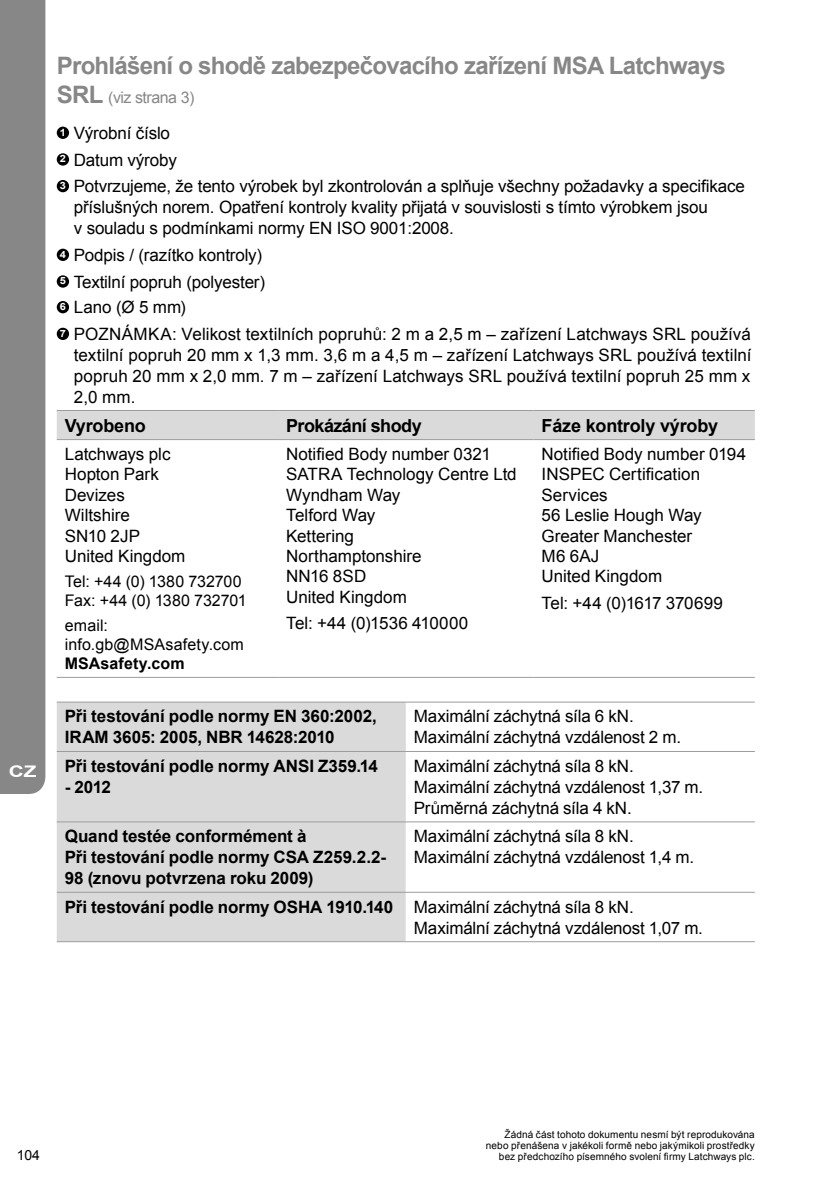
<style>
.page{position:relative;width:840px;height:1191px;background:#fff}
.page>*{position:absolute;margin:0;border:0;box-sizing:border-box;transform-origin:0 0}
.t1{font:700 24px "Arial";letter-spacing:-.03em;color:#878787}
.t2{font:700 18px "Arial";letter-spacing:-.01em;color:#000}
.t3{font:700 18px "Arial";letter-spacing:-.03em;color:#000}
.t4{font:17px/20.4px "Arial";letter-spacing:-.01em;color:#000}
.t5{font:700 17px/21px "Arial";letter-spacing:-.005em;color:#000}
.t6{font:17px "Arial";letter-spacing:.01em;color:#000}
.t7{font:16px/19.2px "Arial";letter-spacing:.01em;color:#000}
.t8{font:16px "Arial";letter-spacing:-.03em;color:#878787}
.t9{font:700 16px "Arial";letter-spacing:.01em;color:#000}
.t10{font:700 16px "Arial";color:#fff;scale:1.3 1}
.t11{font:14px "Arial";color:#000}
.t12{font:10px/11px "Arial";letter-spacing:.01em;color:#000;text-align:right}
.s1{font-weight:700;font-size:24px}
.s2{font-weight:700}
</style>
<div class="page">
<div style="left:0;top:0;width:45px;height:794px;background:#878787"></div>
<div style="left:57px;top:127px;width:12px;height:12px;background:#000;border-radius:50%"></div>
<div style="left:57px;top:153px;width:12px;height:13px;background:#000;border-radius:50%"></div>
<div style="left:57px;top:180px;width:12px;height:12px;background:#000;border-radius:50%"></div>
<div style="left:57px;top:249px;width:12px;height:12px;background:#000;border-radius:50%"></div>
<div style="left:57px;top:275px;width:12px;height:13px;background:#000;border-radius:50%"></div>
<div style="left:57px;top:301px;width:12px;height:12px;background:#000;border-radius:50%"></div>
<div style="left:57px;top:328px;width:12px;height:12px;background:#000;border-radius:50%"></div>
<div style="left:57px;top:411px;width:697px;height:28px;background:#dadada"></div>
<hr style="left:57px;top:410px;width:221px;height:1px;background:#9d9d9c">
<hr style="left:278px;top:410px;width:255px;height:1px;background:#9d9d9c">
<hr style="left:533px;top:410px;width:221px;height:1px;background:#9d9d9c">
<hr style="left:57px;top:439px;width:221px;height:1px;background:#9d9d9c">
<hr style="left:278px;top:439px;width:255px;height:1px;background:#9d9d9c">
<hr style="left:533px;top:439px;width:221px;height:1px;background:#9d9d9c">
<hr style="left:57px;top:677px;width:221px;height:1px;background:#9d9d9c">
<hr style="left:278px;top:677px;width:255px;height:1px;background:#9d9d9c">
<hr style="left:533px;top:677px;width:221px;height:1px;background:#9d9d9c">
<div style="left:57px;top:702px;width:348px;height:239px;background:#dadada"></div>
<svg style="left:405px;top:822px;width:349px;height:119px"></svg>
<hr style="left:57px;top:701px;width:348px;height:1px;background:#9d9d9c">
<hr style="left:405px;top:701px;width:349px;height:1px;background:#9d9d9c">
<hr style="left:57px;top:751px;width:348px;height:1px;background:#9d9d9c">
<hr style="left:405px;top:751px;width:349px;height:1px;background:#9d9d9c">
<hr style="left:57px;top:821px;width:348px;height:1px;background:#9d9d9c">
<hr style="left:405px;top:821px;width:349px;height:1px;background:#9d9d9c">
<hr style="left:57px;top:891px;width:348px;height:1px;background:#9d9d9c">
<hr style="left:405px;top:891px;width:349px;height:1px;background:#9d9d9c">
<hr style="left:57px;top:941px;width:348px;height:1px;background:#9d9d9c">
<hr style="left:405px;top:941px;width:349px;height:1px;background:#9d9d9c">
<p class="t10" style="left:9px;top:761px;width:23px">CZ</p>
<h1 class="t1" style="left:57px;top:50px;width:670px">Prohlášení o shodě zabezpečovacího zařízení MSA Latchways</h1>
<p class="t8" style="left:57px;top:87px;width:139px"><span class="s1">SRL</span> (viz strana 3)</p>
<p class="t4" style="left:60px;top:120px;width:686px;line-height:26.6px"><sup>1</sup> Výrobní číslo<br><sup>2</sup> Datum výroby<br><sup>3</sup> Potvrzujeme, že tento výrobek byl zkontrolován a splňuje všechny požadavky a specifikace</p>
<p class="t4" style="left:74px;top:197px;width:635px;line-height:21px">příslušných norem. Opatření kontroly kvality přijatá v souvislosti s tímto výrobkem jsou v souladu s podmínkami normy EN ISO 9001:2008.</p>
<p class="t4" style="left:60px;top:242px;width:692px;line-height:26.4px"><sup>4</sup> Podpis / (razítko kontroly)<br><sup>5</sup> Textilní popruh (polyester)<br><sup>6</sup> Lano (Ø 5 mm)<br><sup>7</sup> POZNÁMKA: Velikost textilních popruhů: 2 m a 2,5 m – zařízení Latchways SRL používá</p>
<p class="t4" style="left:74px;top:345px;width:679px;line-height:21px;text-align:justify">textilní popruh 20 mm x 1,3 mm. 3,6 m a 4,5 m – zařízení Latchways SRL používá textilní popruh 20 mm x 2,0 mm. 7 m – zařízení Latchways SRL používá textilní popruh 25 mm x 2,0 mm.</p>
<p class="t2" style="left:65px;top:413px;width:83px">Vyrobeno</p>
<p class="t3" style="left:286px;top:413px;width:137px">Prokázání shody</p>
<p class="t2" style="left:541px;top:413px;width:178px">Fáze kontroly výroby</p>
<p class="t4" style="left:65px;top:444px;width:122px">Latchways plc<br>Hopton Park<br>Devizes<br>Wiltshire<br>SN10 2JP<br>United Kingdom</p>
<p class="t7" style="left:65px;top:572px;width:183px">Tel: +44 (0) 1380 732700<br>Fax: +44 (0) 1380 732701</p>
<p class="t7" style="left:65px;top:616px;width:181px">email: info.gb@MSAsafety.com</p>
<p class="t9" style="left:65px;top:653px;width:121px">MSAsafety.com</p>
<p class="t4" style="left:286px;top:444px;width:232px">Notified Body number 0321<br>SATRA Technology Centre Ltd<br>Wyndham Way<br>Telford Way<br>Kettering<br>Northamptonshire<br>NN16 8SD<br>United Kingdom</p>
<p class="t6" style="left:286px;top:612px;width:184px">Tel: +44 (0)1536 410000</p>
<p class="t4" style="left:541px;top:444px;width:206px">Notified Body number 0194<br>INSPEC Certification<br>Services<br>56 Leslie Hough Way<br>Greater Manchester<br>M6 6AJ<br>United Kingdom</p>
<p class="t4" style="left:541px;top:592px;width:183px">Tel: +44 (0)1617 370699</p>
<p class="t5" style="left:65px;top:706px;width:313px">Při testování podle normy EN 360:2002,<br>IRAM 3605: 2005, NBR 14628:2010</p>
<p class="t4" style="left:413px;top:706px;width:268px;line-height:21px">Maximální záchytná síla 6 kN.<br>Maximální záchytná vzdálenost 2 m.</p>
<p class="t5" style="left:65px;top:756px;width:314px">Při testování podle normy ANSI Z359.14</p>
<p class="t5" style="left:65px;top:777px;width:48px">- 2012</p>
<p class="t4" style="left:413px;top:755px;width:291px;line-height:21px">Maximální záchytná síla 8 kN.<br>Maximální záchytná vzdálenost 1,37 m.<br>Průměrná záchytná síla 4 kN.</p>
<p class="t5" style="left:65px;top:826px;width:322px">Quand testée conformément à<br>Při testování podle normy CSA Z259.2.2-<br>98 (znovu potvrzena roku 2009)</p>
<p class="t4" style="left:413px;top:826px;width:282px;line-height:21px">Maximální záchytná síla 8 kN.<br>Maximální záchytná vzdálenost 1,4 m.</p>
<p class="t4" style="left:413px;top:896px;width:290px;line-height:21px;text-indent:-349px"><span class="s2">Při testování podle normy OSHA 1910.140</span> Maximální záchytná síla 8 kN.<br>Maximální záchytná vzdálenost 1,07 m.</p>
<p class="t11" style="left:17px;top:1145px;width:25px">104</p>
<p class="t12" style="left:485px;top:1129px;width:270px">Žádná část tohoto dokumentu nesmí být reprodukována nebo přenášena v jakékoli formě nebo jakýmikoli prostředky bez předchozího písemného svolení firmy Latchways plc.</p>
</div>
